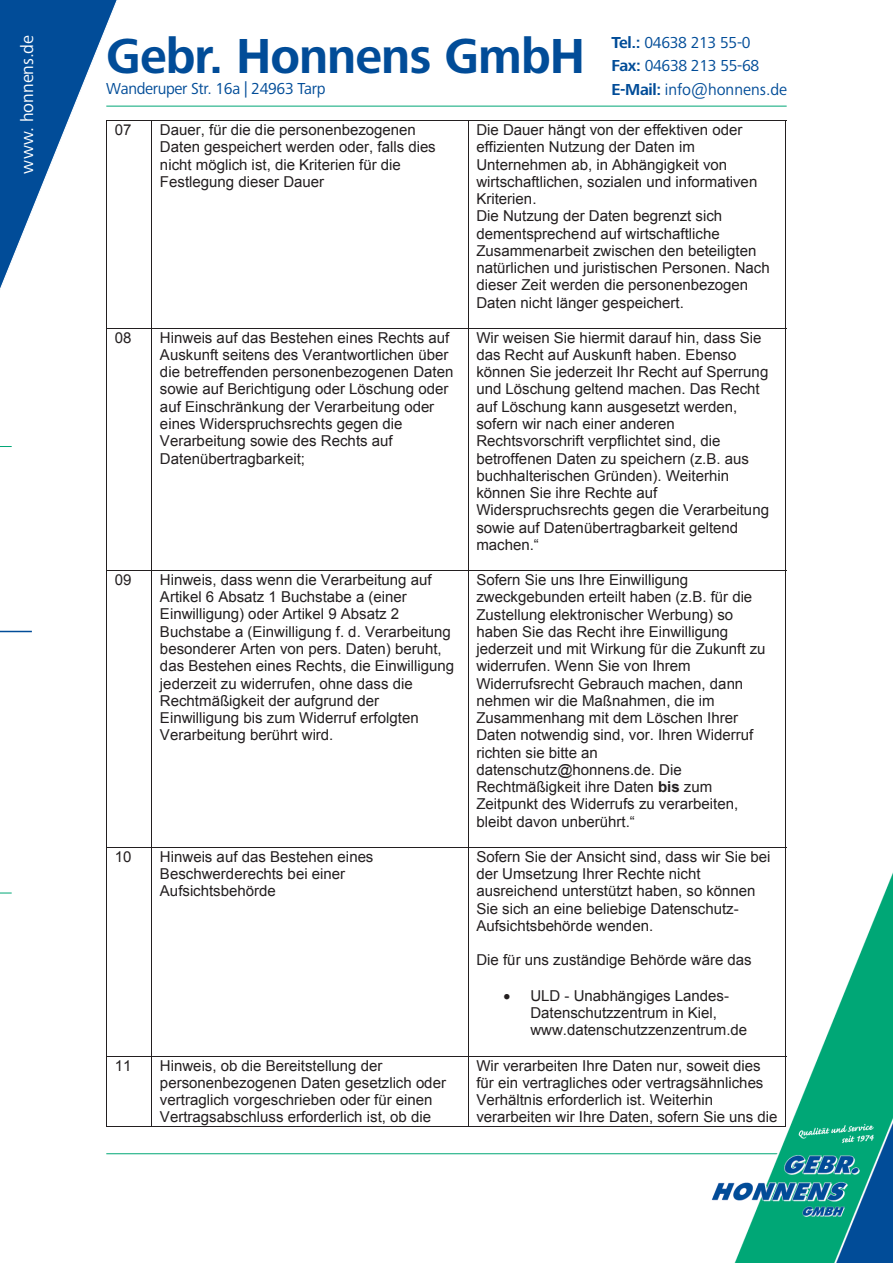
<style>
.page{position:relative;width:893px;height:1263px;background:#fff}
.page>*{position:absolute;margin:0;border:0;box-sizing:border-box;transform-origin:0 0}
.t1{font:700 51px "Frutiger Next Pro";letter-spacing:-.02em;color:#014c98}
.t2{font:18px "Frutiger Next Pro";letter-spacing:-.005em;color:#fff}
.t3{font:16.5px/23.2px "Frutiger Next Pro";letter-spacing:-.02em;color:#014c98}
.t4{font:15px/17.2px "Arial";color:#231f20}
.s1{font-weight:700}
</style>
<div class="page">
<hr style="left:106px;top:1153px;width:685px;height:1px;background:#00a776">
<svg style="left:0;top:893px;width:12px;height:1px"></svg>
<hr style="left:0;top:631px;width:32px;height:1px;background:#014c98">
<hr style="left:106px;top:106px;width:681px;height:1px;background:#00a776">
<img style="left:706px;top:836px;width:187px;height:427px">
<svg style="left:0;top:0;width:117px;height:290px"></svg>
<hr style="left:106px;top:120px;width:680px;height:1px;background:#231f20">
<hr style="left:106px;top:121px;width:1px;height:207px;background:#231f20">
<hr style="left:152px;top:121px;width:1px;height:207px;background:#231f20">
<hr style="left:468px;top:121px;width:1px;height:207px;background:#231f20">
<hr style="left:786px;top:121px;width:1px;height:207px;background:#231f20">
<hr style="left:106px;top:328px;width:680px;height:1px;background:#231f20">
<hr style="left:106px;top:329px;width:1px;height:241px;background:#231f20">
<hr style="left:152px;top:329px;width:1px;height:241px;background:#231f20">
<hr style="left:468px;top:329px;width:1px;height:241px;background:#231f20">
<hr style="left:786px;top:329px;width:1px;height:241px;background:#231f20">
<hr style="left:106px;top:570px;width:680px;height:1px;background:#231f20">
<hr style="left:106px;top:571px;width:1px;height:276px;background:#231f20">
<hr style="left:152px;top:571px;width:1px;height:276px;background:#231f20">
<hr style="left:468px;top:571px;width:1px;height:276px;background:#231f20">
<hr style="left:786px;top:571px;width:1px;height:276px;background:#231f20">
<hr style="left:106px;top:847px;width:680px;height:1px;background:#231f20">
<hr style="left:106px;top:848px;width:1px;height:208px;background:#231f20">
<hr style="left:152px;top:848px;width:1px;height:208px;background:#231f20">
<hr style="left:468px;top:848px;width:1px;height:208px;background:#231f20">
<hr style="left:786px;top:848px;width:1px;height:208px;background:#231f20">
<hr style="left:106px;top:1056px;width:680px;height:1px;background:#231f20">
<hr style="left:106px;top:1057px;width:1px;height:69px;background:#231f20">
<hr style="left:106px;top:1126px;width:46px;height:1px;background:#231f20">
<hr style="left:152px;top:1057px;width:1px;height:69px;background:#231f20">
<hr style="left:152px;top:1126px;width:316px;height:1px;background:#231f20">
<hr style="left:468px;top:1057px;width:1px;height:69px;background:#231f20">
<hr style="left:469px;top:1126px;width:317px;height:1px;background:#231f20">
<hr style="left:786px;top:1057px;width:1px;height:69px;background:#231f20">
<p class="t2" style="left:17px;top:174px;width:140px;rotate:-90deg">www. honnens.de</p>
<p class="t1" style="left:106px;top:27px;width:480px">Gebr. Honnens GmbH</p>
<p class="t3" style="left:106px;top:77px;width:221px">Wanderuper Str. 16a | 24963 Tarp</p>
<p class="t3" style="left:611px;top:31px;width:177px"><span class="s1">Tel.:</span> 04638 213 55-0<br><span class="s1">Fax:</span> 04638 213 55-68<br><span class="s1">E-Mail:</span> info@honnens.de</p>
<p class="t4" style="left:115px;top:121px;width:18px">07</p>
<p class="t4" style="left:160px;top:121px;width:277px">Dauer, für die die personenbezogenen Daten gespeichert werden oder, falls dies nicht möglich ist, die Kriterien für die Festlegung dieser Dauer</p>
<p class="t4" style="left:476px;top:121px;width:295px">Die Dauer hängt von der effektiven oder effizienten Nutzung der Daten im Unternehmen ab, in Abhängigkeit von wirtschaftlichen, sozialen und informativen Kriterien.<br>Die Nutzung der Daten begrenzt sich dementsprechend auf wirtschaftliche Zusammenarbeit zwischen den beteiligten natürlichen und juristischen Personen. Nach dieser Zeit werden die personenbezogen Daten nicht länger gespeichert.</p>
<p class="t4" style="left:115px;top:329px;width:18px">08</p>
<p class="t4" style="left:160px;top:329px;width:295px">Hinweis auf das Bestehen eines Rechts auf Auskunft seitens des Verantwortlichen über die betreffenden personenbezogenen Daten sowie auf Berichtigung oder Löschung oder auf Einschränkung der Verarbeitung oder eines Widerspruchsrechts gegen die Verarbeitung sowie des Rechts auf Datenübertragbarkeit;</p>
<p class="t4" style="left:476px;top:329px;width:294px">Wir weisen Sie hiermit darauf hin, dass Sie das Recht auf Auskunft haben. Ebenso können Sie jederzeit Ihr Recht auf Sperrung und Löschung geltend machen. Das Recht auf Löschung kann ausgesetzt werden, sofern wir nach einer anderen Rechtsvorschrift verpflichtet sind, die betroffenen Daten zu speichern (z.B. aus buchhalterischen Gründen). Weiterhin können Sie ihre Rechte auf Widerspruchsrechts gegen die Verarbeitung sowie auf Datenübertragbarkeit geltend machen.“</p>
<p class="t4" style="left:115px;top:571px;width:18px">09</p>
<p class="t4" style="left:160px;top:571px;width:296px">Hinweis, dass wenn die Verarbeitung auf Artikel 6 Absatz 1 Buchstabe a (einer Einwilligung) oder Artikel 9 Absatz 2<br>Buchstabe a (Einwilligung f. d. Verarbeitung besonderer Arten von pers. Daten) beruht, das Bestehen eines Rechts, die Einwilligung jederzeit zu widerrufen, ohne dass die Rechtmäßigkeit der aufgrund der Einwilligung bis zum Widerruf erfolgten Verarbeitung berührt wird.</p>
<p class="t4" style="left:476px;top:571px;width:291px">Sofern Sie uns Ihre Einwilligung zweckgebunden erteilt haben (z.B. für die Zustellung elektronischer Werbung) so haben Sie das Recht ihre Einwilligung jederzeit und mit Wirkung für die Zukunft zu widerrufen. Wenn Sie von Ihrem Widerrufsrecht Gebrauch machen, dann nehmen wir die Maßnahmen, die im Zusammenhang mit dem Löschen Ihrer Daten notwendig sind, vor. Ihren Widerruf richten sie bitte an datenschutz@honnens.de. Die Rechtmäßigkeit ihre Daten <span class="s1">bis</span> zum Zeitpunkt des Widerrufs zu verarbeiten, bleibt davon unberührt.“</p>
<p class="t4" style="left:115px;top:848px;width:18px">10</p>
<p class="t4" style="left:160px;top:848px;width:215px">Hinweis auf das Bestehen eines<br>Beschwerderechts bei einer<br>Aufsichtsbehörde</p>
<p class="t4" style="left:476px;top:848px;width:296px">Sofern Sie der Ansicht sind, dass wir Sie bei der Umsetzung Ihrer Rechte nicht ausreichend unterstützt haben, so können Sie sich an eine beliebige Datenschutz-Aufsichtsbehörde wenden.</p>
<p class="t4" style="left:476px;top:951px;width:277px">Die für uns zuständige Behörde wäre das</p>
<p class="t4" style="left:530px;top:987px;width:218px;text-indent:-27px">• ULD - Unabhängiges Landes-<br>Datenschutzzentrum in Kiel, www.datenschutzzenzentrum.de</p>
<p class="t4" style="left:115px;top:1057px;width:18px">11</p>
<p class="t4" style="left:160px;top:1057px;width:288px">Hinweis, ob die Bereitstellung der personenbezogenen Daten gesetzlich oder vertraglich vorgeschrieben oder für einen Vertragsabschluss erforderlich ist, ob die</p>
<p class="t4" style="left:476px;top:1057px;width:303px">Wir verarbeiten Ihre Daten nur, soweit dies für ein vertragliches oder vertragsähnliches Verhältnis erforderlich ist. Weiterhin verarbeiten wir Ihre Daten, sofern Sie uns die</p>
</div>
